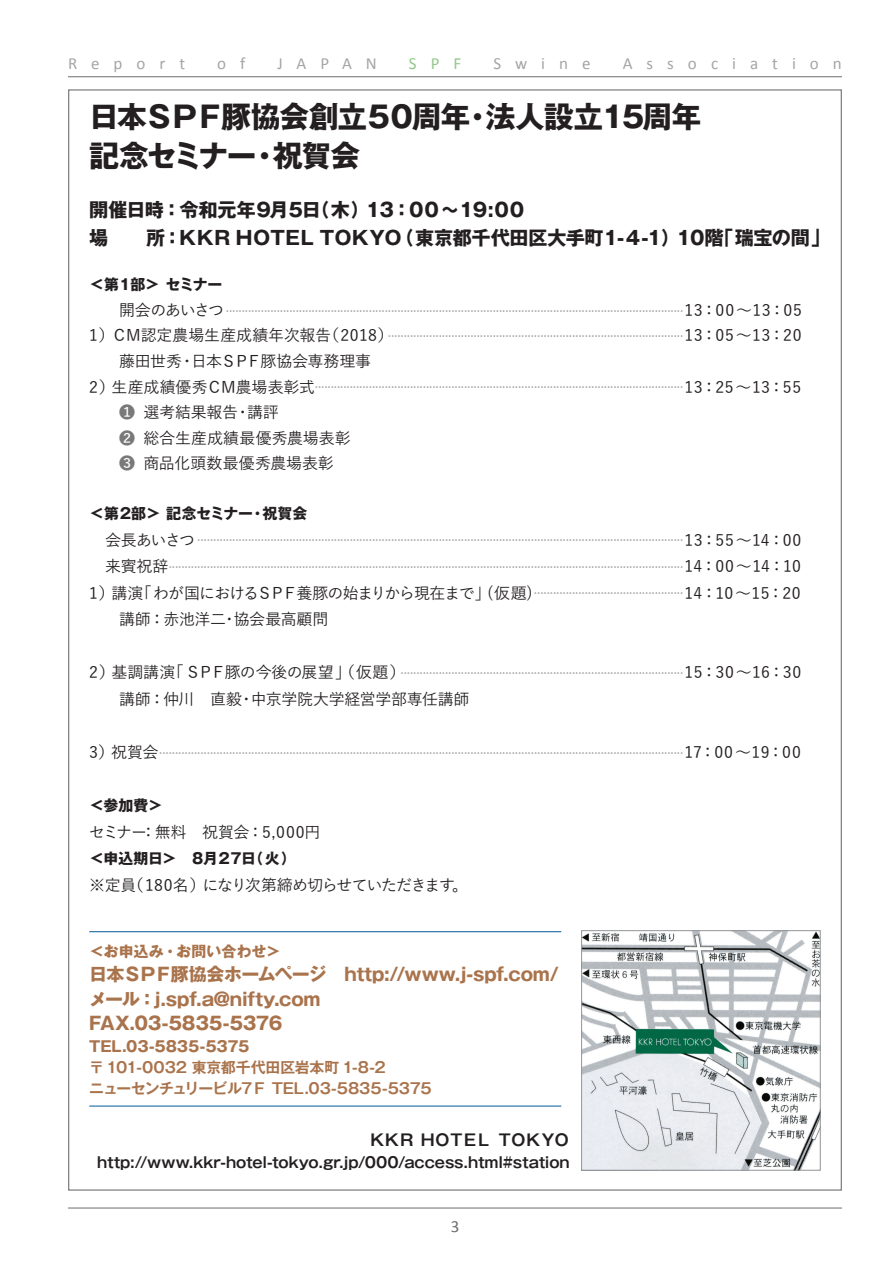
<style>
.page{position:relative;width:893px;height:1263px;background:#fff}
.page>*{position:absolute;margin:0;border:0;box-sizing:border-box;transform-origin:0 0}
.t1{font:700 29.7px/38.2px "Gothic MB101 Pro";letter-spacing:-.04em;color:#231f20}
.t2{font:700 19.2px/28.7px "Gothic MB101 Pro";letter-spacing:-.01em;color:#231f20}
.t3{font:700 18px/24.5px "Gothic MB101 Pro";letter-spacing:-.02em;color:#a9734c}
.t4{font:16.95px "Calibri";letter-spacing:.825em;color:#a4a5a4}
.t5{font:16.95px "Calibri";color:#92c889}
.t6{font:16.95px "Calibri";color:#6c6d6b}
.t7{font:500 15.9px "Yu Go";letter-spacing:-.02em;color:#231f20}
.t8{font:500 15.9px/25.5px "Yu Go";color:#231f20}
.t9{font:500 15.9px "Yu Go";letter-spacing:-.065em;color:#231f20}
.t10{font:700 15.9px "Gothic MB101 Pro De";letter-spacing:-.105em;color:#231f20}
.t11{font:700 14.85px "Gothic MB101 Pro De";letter-spacing:-.005em;color:#231f20}
.t12{font:700 14.85px/21.3px "Gothic MB101 Pro De";letter-spacing:-.02em;color:#a9734c}
.t13{font:700 14.85px "Gothic MB101 Pro";letter-spacing:-.005em;color:#231f20}
.t14{font:700 14.85px "Gothic MB101 Pro";letter-spacing:-.005em;color:#a9734c}
.t15{font:500 12.75px/26.5px "Yu Go";color:#939598;text-align:right}
.s1{font-size:15.9px;color:#231f20}
.s2{color:#7a797a}
</style>
<div class="page">
<hr style="left:68px;top:1208px;width:774px;height:1px;background:#6c6d6b">
<hr style="left:68px;top:76px;width:774px;height:1px;background:#6c6d6b">
<hr style="left:89px;top:931px;width:472px;height:1px;background:#005996">
<hr style="left:89px;top:1106px;width:472px;height:1px;background:#005996">
<img style="left:583px;top:932px;width:236px;height:237px">
<div style="left:581px;top:930px;width:240px;height:241px;border:1px solid #939598"></div>
<h3 class="t4" style="left:68px;top:53px;width:119px">Report</h3>
<h3 class="t4" style="left:217px;top:53px;width:30px">o f</h3>
<h3 class="t4" style="left:277px;top:53px;width:101px">JAPAN</h3>
<h3 class="t5" style="left:409px;top:53px;width:54px">SPF</h3>
<h3 class="t4" style="left:493px;top:53px;width:99px">Swine</h3>
<h3 class="t4" style="left:623px;top:53px;width:221px">Association</h3>
<h1 class="t1" style="left:89px;top:94px;width:614px">日本ＳＰＦ豚協会創立50周年・法人設立15周年記念セミナー・祝賀会</h1>
<h2 class="t2" style="left:89px;top:193px;width:742px">開催日時：令和元年9月5日（木）13：00～19:00<br>場　　所：KKR HOTEL TOKYO（東京都千代田区大手町1-4-1）10階「瑞宝の間」</h2>
<p class="t13" style="left:89px;top:271px;width:150px">＜第１部＞ セミナー　</p>
<p class="t15" style="left:89px;top:292px;width:714px;line-height:25.5px"><span class="s1">開会のあいさつ</span>................................................................................................................................................<span class="s1">13：00～13：05<br>1）ＣＭ認定農場生産成績年次報告（2018）</span>.............................................................................................<span class="s1">13：05～13：20</span></p>
<p class="t7" style="left:119px;top:346px;width:253px">藤田世秀・日本ＳＰＦ豚協会専務理事</p>
<p class="t15" style="left:89px;top:368px;width:713px"><span class="s1">2）生産成績優秀ＣＭ農場表彰式</span>....................................................................................................................<span class="s1">13：25～13：55</span></p>
<p class="t8" style="left:119px;top:397px;width:233px"><span class="s2">❶</span> 選考結果報告・講評<br><span class="s2">❷</span> 総合生産成績最優秀農場表彰<br><span class="s2">❸</span> 商品化頭数最優秀農場表彰</p>
<p class="t13" style="left:89px;top:501px;width:220px">＜第2部＞ 記念セミナー・祝賀会</p>
<p class="t15" style="left:89px;top:522px;width:714px;text-align:justify"><span class="s1">　会長あいさつ</span> .........................................................................................................................................................<span class="s1">13：55～14：00　来賓祝辞</span>..................................................................................................................................................................<span class="s1">14：00～14：10<br>1）講演「わが国におけるＳＰＦ養豚の始まりから現在まで」(仮題)</span>...............................................<span class="s1">14：10～15：20</span></p>
<p class="t7" style="left:119px;top:605px;width:211px">講師：赤池洋二・協会最高顧問</p>
<p class="t15" style="left:89px;top:654px;width:714px"><span class="s1">2）基調講演「ＳＰＦ豚の今後の展望」（仮題）</span>.........................................................................................<span class="s1">15：30～16：30</span></p>
<p class="t7" style="left:119px;top:684px;width:352px">講師：仲川　直毅・中京学院大学経営学部専任講師</p>
<p class="t15" style="left:89px;top:734px;width:713px"><span class="s1">3）祝賀会</span>.....................................................................................................................................................................<span class="s1">17：00～19：00</span></p>
<p class="t13" style="left:89px;top:793px;width:75px">＜参加費＞</p>
<p class="t7" style="left:89px;top:817px;width:233px">セミナー：無料　祝賀会：5,000円</p>
<p class="t13" style="left:89px;top:846px;width:208px">＜申込期日＞　8月27日（火）</p>
<p class="t9" style="left:89px;top:870px;width:380px">※定員（ 180名）になり次第締め切らせていただきます。</p>
<p class="t14" style="left:89px;top:939px;width:193px">＜お申込み・お問い合わせ＞</p>
<h3 class="t3" style="left:89px;top:960px;width:471px">日本ＳＰＦ豚協会ホームページ　http://www.j-spf.com/メール：j.spf.a@nifty.com<br>FAX.03-5835-5376</h3>
<p class="t14" style="left:89px;top:1034px;width:176px">TEL.03-5835-5375　</p>
<p class="t12" style="left:89px;top:1055px;width:344px">〒101-0032 東京都千代田区岩本町 1-8-2<br>ニューセンチュリービル７Ｆ TEL.03-5835-5375</p>
<p class="t10" style="left:369px;top:1127px;width:202px">ＫＫＲ ＨＯＴＥＬ ＴＯＫＹＯ</p>
<p class="t11" style="left:97px;top:1150px;width:474px">http://www.kkr-hotel-tokyo.gr.jp/000/access.html#station</p>
<h3 class="t6" style="left:451px;top:1216px;width:10px">3</h3>
</div>
